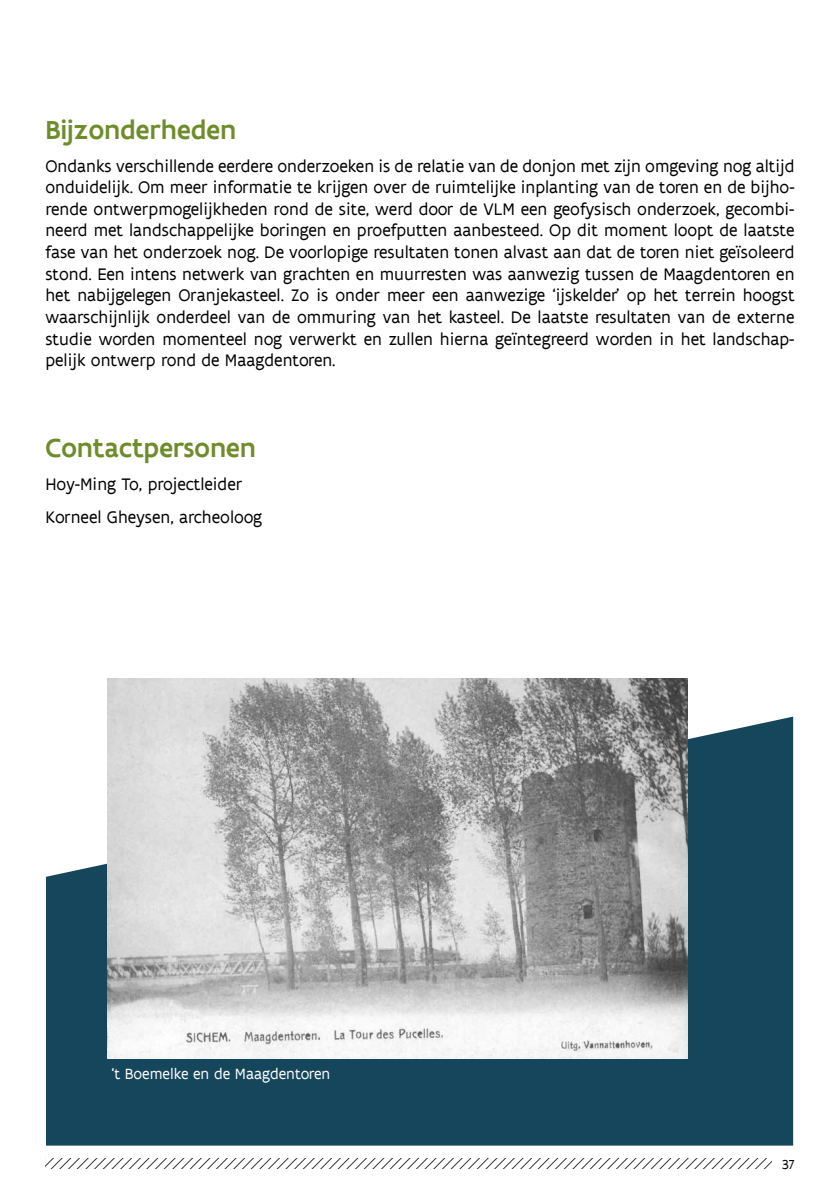
<style>
.page{position:relative;width:840px;height:1191px;background:#fff}
.page>*{position:absolute;margin:0;border:0;box-sizing:border-box;transform-origin:0 0}
.t1{font:500 28px "Flanders Art Sans";color:#6f8c2b}
.t2{font:18px/21.6px "Flanders Art Sans";color:#000;text-align:justify}
.t3{font:16px "Flanders Art Sans";color:#fff}
.t4{font:14px "Flanders Art Sans";color:#000}
</style>
<div class="page">
<svg style="left:45px;top:1158px;width:726px;height:10px"></svg>
<svg style="left:46px;top:716px;width:746px;height:429px;fill:#15465b"></svg>
<img style="left:108px;top:678px;width:578px;height:380px">
<h1 class="t1" style="left:45px;top:112px;width:192px">Bijzonderheden</h1>
<p class="t2" style="left:45px;top:155px;width:750px">Ondanks verschillende eerdere onderzoeken is de relatie van de donjon met zijn omgeving nog altijd onduidelijk. Om meer informatie te krijgen over de ruimtelijke inplanting van de toren en de bijho&shy;rende ontwerpmogelijkheden rond de site, werd door de VLM een geofysisch onderzoek, gecombi&shy;neerd met landschappelijke boringen en proefputten aanbesteed. Op dit moment loopt de laatste fase van het onderzoek nog. De voorlopige resultaten tonen alvast aan dat de toren niet geïsoleerd stond. Een intens netwerk van grachten en muurresten was aanwezig tussen de Maagdentoren en het nabijgelegen Oranjekasteel. Zo is onder meer een aanwezige ‘ijskelder’ op het terrein hoogst waarschijnlijk onderdeel van de ommuring van het kasteel. De laatste resultaten van de externe studie worden momenteel nog verwerkt en zullen hierna geïntegreerd worden in het landschap&shy;pelijk ontwerp rond de Maagdentoren.</p>
<h1 class="t1" style="left:45px;top:430px;width:212px">Contactpersonen</h1>
<p class="t2" style="left:45px;top:468px;width:218px;line-height:33px">Hoy-Ming To, projectleider<br>Korneel Gheysen, archeoloog</p>
<p class="t3" style="left:111px;top:1064px;width:220px">‘t Boemelke en de Maagdentoren</p>
<p class="t4" style="left:781px;top:1155px;width:14px">37</p>
</div>
